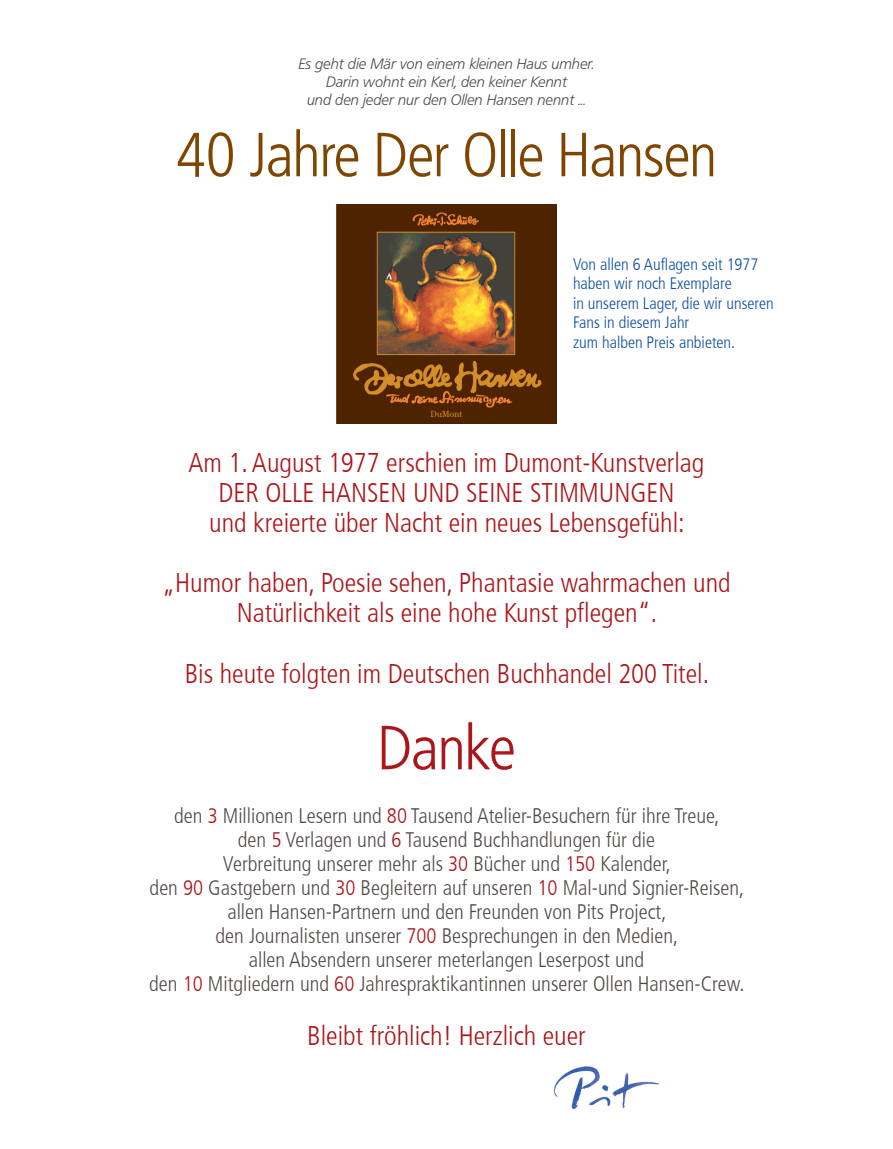
<style>
.page{position:relative;width:893px;height:1149px;background:#fff}
.page>*{position:absolute;margin:0;border:0;box-sizing:border-box;transform-origin:0 0}
.t1{font:300 61.5px "Frutiger Condensed BQ";color:#804500}
.t2{font:300 61.5px "Frutiger Condensed BQ";color:#ab161a}
.t3{font:300 condensed 27px/30px "Frutiger";color:#ab161a;text-align:center}
.t4{font:300 condensed 21px/24px "Frutiger";color:#524a47;text-align:center}
.t5{font:300 condensed 16.5px/19.5px "Frutiger";color:#0d4da1}
.t6{font:italic 300 15px/18px "Frutiger BQ";color:#524a47;text-align:center}
.t7{font:8.85px "Century";color:#d48e29}
.s1{color:#ab161a}
</style>
<div class="page">
<img style="left:553px;top:1066px;width:106px;height:44px">
<img style="left:337px;top:204px;width:219px;height:220px">
<p class="t6" style="left:298px;top:55px;width:297px">Es geht die Mär von einem kleinen Haus umher.<br>Darin wohnt ein Kerl, den keiner Kennt<br>und den jeder nur den Ollen Hansen nennt ...</p>
<h1 class="t1" style="left:176px;top:119px;width:541px">40 Jahre Der Olle Hansen</h1>
<p class="t7" style="left:431px;top:408px;width:33px">DuMont</p>
<p class="t5" style="left:573px;top:254px;width:202px">Von allen 6 Auflagen seit 1977 haben wir noch Exemplare<br>in unserem Lager, die wir unseren<br>Fans in diesem Jahr<br>zum halben Preis anbieten.</p>
<p class="t3" style="left:189px;top:448px;width:517px">Am 1. August 1977 erschien im Dumont-Kunstverlag<br>DER OLLE HANSEN UND SEINE STIMMUNGEN<br>und kreierte über Nacht ein neues Lebensgefühl:</p>
<p class="t3" style="left:162px;top:568px;width:570px">„Humor haben, Poesie sehen, Phantasie wahrmachen und<br>Natürlichkeit als eine hohe Kunst pflegen“.</p>
<p class="t3" style="left:185px;top:658px;width:526px">Bis heute folgten im Deutschen Buchhandel 200 Titel.</p>
<h1 class="t2" style="left:378px;top:711px;width:139px">Danke</h1>
<p class="t4" style="left:149px;top:804px;width:597px">den <span class="s1">3</span> Millionen Lesern und <span class="s1">80</span> Tausend Atelier-Besuchern für ihre Treue,<br>den <span class="s1">5</span> Verlagen und <span class="s1">6</span> Tausend Buchhandlungen für die<br>Verbreitung unserer mehr als <span class="s1">30</span> Bücher und <span class="s1">150</span> Kalender,<br>den <span class="s1">90</span> Gastgebern und <span class="s1">30</span> Begleitern auf unseren <span class="s1">10</span> Mal-und Signier-Reisen, allen Hansen-Partnern und den Freunden von Pits Project,<br>den Journalisten unserer <span class="s1">700</span> Besprechungen in den Medien,<br>allen Absendern unserer meterlangen Leserpost und<br>den <span class="s1">10</span> Mitgliedern und <span class="s1">60</span> Jahrespraktikantinnen unserer Ollen Hansen-Crew.</p>
<p class="t3" style="left:307px;top:1021px;width:280px">Bleibt fröhlich! Herzlich euer</p>
</div>
